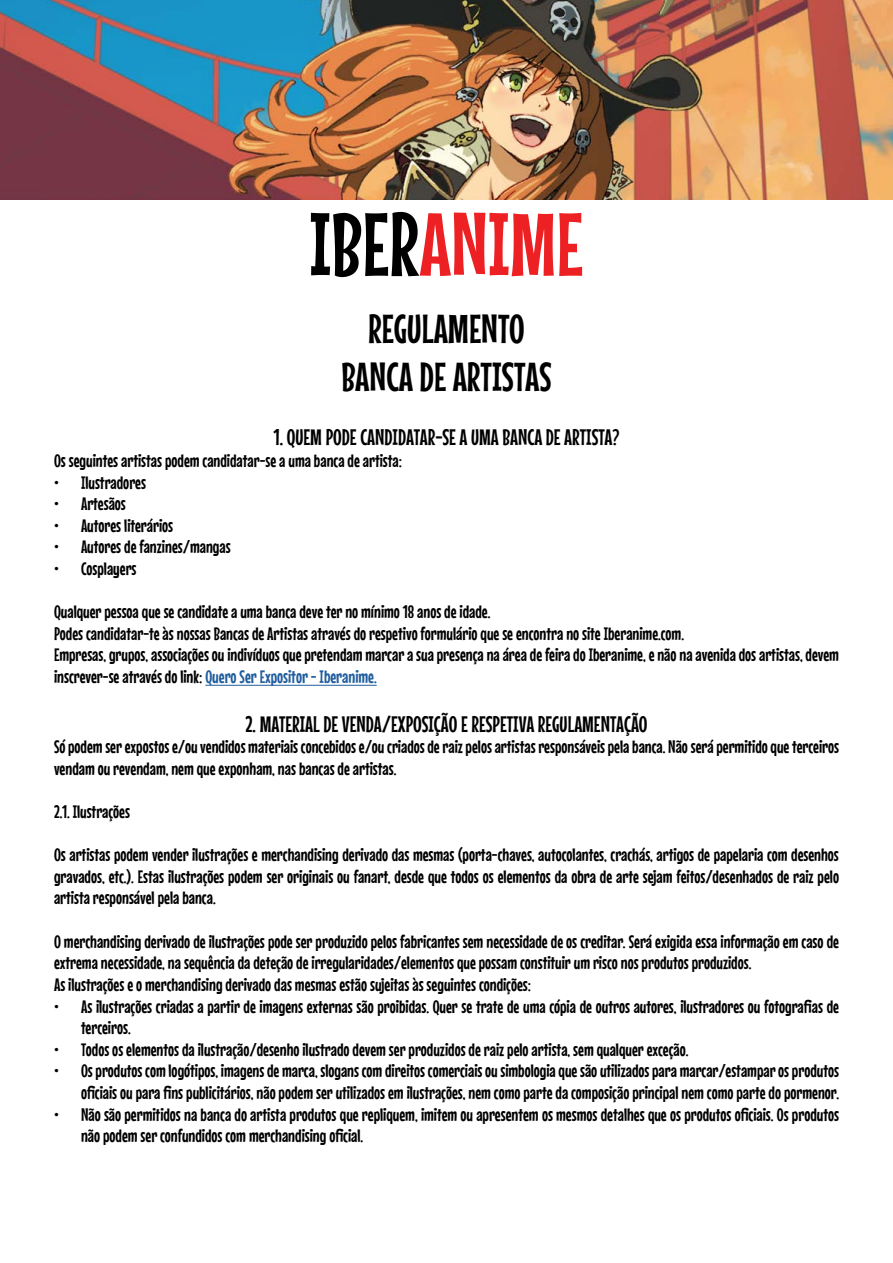
<style>
.page{position:relative;width:893px;height:1263px;background:#fff}
.page>*{position:absolute;margin:0;border:0;box-sizing:border-box;transform-origin:0 0}
.t1{font:40.5px/48.6px "Mouse Memoirs";color:#000;text-align:center}
.t2{font:22.5px "Mouse Memoirs";color:#000}
.t3{font:18px/21.6px "Mouse Memoirs";color:#000}
.s1{color:#215e9e}
</style>
<div class="page">
<img style="left:0;top:0;width:893px;height:199px">
<svg style="left:311px;top:212px;width:271px;height:65px"></svg>
<hr style="left:205px;top:685px;width:172px;height:1px;background:#215e9e">
<h1 class="t1" style="left:341px;top:304px;width:212px">REGULAMENTO<br>BANCA DE ARTISTAS</h1>
<p class="t2" style="left:273px;top:424px;width:347px">1. QUEM PODE CANDIDATAR-SE A UMA BANCA DE ARTISTA?</p>
<p class="t3" style="left:54px;top:450px;width:350px">Os seguintes artistas podem candidatar-se a uma banca de artista:</p>
<p class="t3" style="left:54px;top:471px;width:94px">• Ilustradores</p>
<p class="t3" style="left:54px;top:493px;width:73px">• Artesãos</p>
<p class="t3" style="left:54px;top:514px;width:121px">• Autores literários</p>
<p class="t3" style="left:54px;top:536px;width:178px">• Autores de fanzines/mangas</p>
<p class="t3" style="left:54px;top:558px;width:84px">• Cosplayers</p>
<p class="t3" style="left:54px;top:601px;width:786px">Qualquer pessoa que se candidate a uma banca deve ter no mínimo 18 anos de idade.<br>Podes candidatar-te às nossas Bancas de Artistas através do respetivo formulário que se encontra no site Iberanime.com.<br>Empresas, grupos, associações ou indivíduos que pretendam marcar a sua presença na área de feira do Iberanime, e não na avenida dos artistas, devem inscrever-se através do link: <span class="s1">Quero Ser Expositor - Iberanime.</span></p>
<p class="t2" style="left:245px;top:711px;width:403px">2. MATERIAL DE VENDA/EXPOSIÇÃO E RESPETIVA REGULAMENTAÇÃO</p>
<p class="t3" style="left:54px;top:736px;width:786px">Só podem ser expostos e/ou vendidos materiais concebidos e/ou criados de raiz pelos artistas responsáveis pela banca. Não será permitido que terceiros vendam ou revendam, nem que exponham, nas bancas de artistas.</p>
<p class="t3" style="left:54px;top:801px;width:78px">2.1. Ilustrações</p>
<p class="t3" style="left:54px;top:844px;width:786px;text-align:justify">Os artistas podem vender ilustrações e merchandising derivado das mesmas (porta-chaves, autocolantes, crachás, artigos de papelaria com desenhos gravados, etc.). Estas ilustrações podem ser originais ou fanart, desde que todos os elementos da obra de arte sejam feitos/desenhados de raiz pelo artista responsável pela banca.</p>
<p class="t3" style="left:54px;top:930px;width:786px">O merchandising derivado de ilustrações pode ser produzido pelos fabricantes sem necessidade de os creditar. Será exigida essa informação em caso de extrema necessidade, na sequência da deteção de irregularidades/elementos que possam constituir um risco nos produtos produzidos.<br>As ilustrações e o merchandising derivado das mesmas estão sujeitas às seguintes condições:</p>
<p class="t3" style="left:81px;top:995px;width:759px;text-indent:-27px">• As ilustrações criadas a partir de imagens externas são proibidas. Quer se trate de uma cópia de outros autores, ilustradores ou fotografias de terceiros.</p>
<p class="t3" style="left:54px;top:1038px;width:636px">• Todos os elementos da ilustração/desenho ilustrado devem ser produzidos de raiz pelo artista, sem qualquer exceção.</p>
<p class="t3" style="left:54px;top:1060px;width:787px;text-align:right">• Os produtos com logótipos, imagens de marca, slogans com direitos comerciais ou simbologia que são utilizados para marcar/estampar os produtos oficiais ou para fins publicitários, não podem ser utilizados em ilustrações, nem como parte da composição principal nem como parte do pormenor.</p>
<p class="t3" style="left:81px;top:1103px;width:759px;text-indent:-27px">• Não são permitidos na banca do artista produtos que repliquem, imitem ou apresentem os mesmos detalhes que os produtos oficiais. Os produtos não podem ser confundidos com merchandising oficial.</p>
</div>
